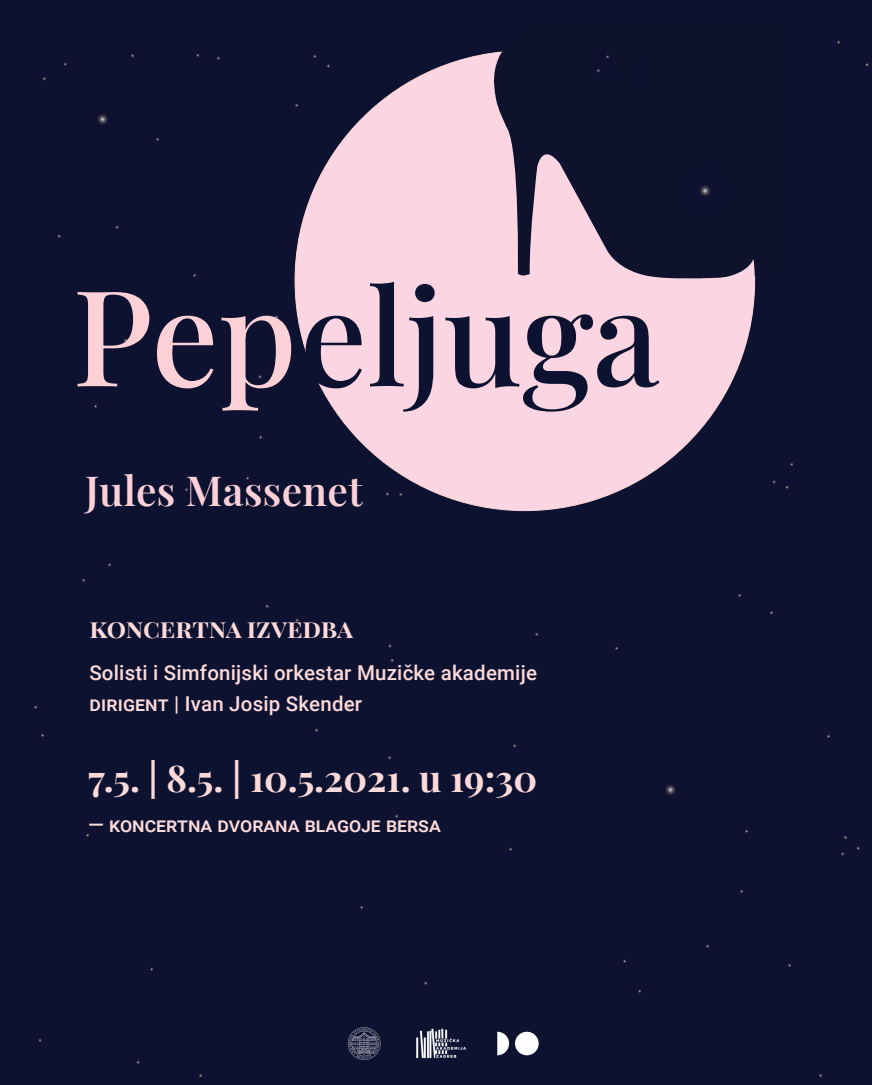
<style>
.page{position:relative;width:872px;height:1085px;background:#fff}
.page>*{position:absolute;margin:0;border:0;box-sizing:border-box;transform-origin:0 0}
.t1{font:500 133.5px "Playfair Display";color:#0e1231}
.t2{font:600 40.5px "Playfair Display";letter-spacing:.01em;color:#fbd0d7}
.t3{font:700 36.9px "Playfair Display";color:#fcdad9}
.t4{font:700 25.5px "Playfair Display";color:#fcdad9}
.t5{font:500 20.4px "Roboto";letter-spacing:.01em;color:#fcdad9}
.s1{color:#fbd0d7}
</style>
<div class="page">
<div style="left:0;top:0;width:872px;height:1084px;background:#0e1231"></div>
<img style="left:42px;top:77px;width:4px;height:4px">
<img style="left:196px;top:53px;width:4px;height:4px">
<img style="left:98px;top:209px;width:38px;height:37px;border-radius:19px">
<img style="left:241px;top:358px;width:38px;height:38px;border-radius:19px">
<img style="left:40px;top:218px;width:38px;height:37px;border-radius:19px">
<img style="left:865px;top:63px;width:4px;height:4px">
<img style="left:495px;top:727px;width:38px;height:37px;border-radius:19px">
<img style="left:295px;top:618px;width:4px;height:4px">
<img style="left:119px;top:1043px;width:38px;height:37px;border-radius:19px">
<img style="left:388px;top:644px;width:6px;height:18px">
<img style="left:76px;top:93px;width:52px;height:52px;border-radius:26px">
<img style="left:644px;top:764px;width:52px;height:51px;border-radius:26px">
<img style="left:841px;top:836px;width:19px;height:20px">
<img style="left:772px;top:480px;width:17px;height:9px">
<img style="left:775px;top:480px;width:14px;height:3px">
<svg style="left:294px;top:54px;width:461px;height:457px"></svg>
<svg style="left:480px;top:51px;width:276px;height:229px;fill:#fbd5e1"></svg>
<svg style="left:524px;top:51px;width:232px;height:214px"></svg>
<svg style="left:702px;top:259px;width:53px;height:27px"></svg>
<svg style="left:348px;top:1027px;width:32px;height:32px"></svg>
<div style="left:515px;top:1031px;width:23px;height:24px;background:#fff;border-radius:50%"></div>
<svg style="left:497px;top:1031px;width:12px;height:24px"></svg>
<img style="left:416px;top:1028px;width:51px;height:31px">
<img style="left:679px;top:165px;width:52px;height:52px;border-radius:26px">
<img style="left:634px;top:58px;width:16px;height:31px">
<img style="left:589px;top:52px;width:28px;height:24px">
<p class="t1" style="left:72px;top:232px;width:589px"><span class="s1">Pep</span>eljuga</p>
<p class="t2" style="left:85px;top:459px;width:279px">Jules Massenet</p>
<p class="t4" style="left:89px;top:608px;width:265px">KONCERTNA IZVEDBA</p>
<p class="t5" style="left:89px;top:658px;width:449px">Solisti i Simfonijski orkestar Muzičke akademije</p>
<p class="t5" style="left:89px;top:689px;width:274px">dirigent | Ivan Josip Skender</p>
<p class="t3" style="left:88px;top:749px;width:450px">7.5. | 8.5. | 10.5.2021. u 19:30</p>
<p class="t5" style="left:88px;top:810px;width:353px">— KoncerTna dvorana Blagoje Bersa</p>
</div>
